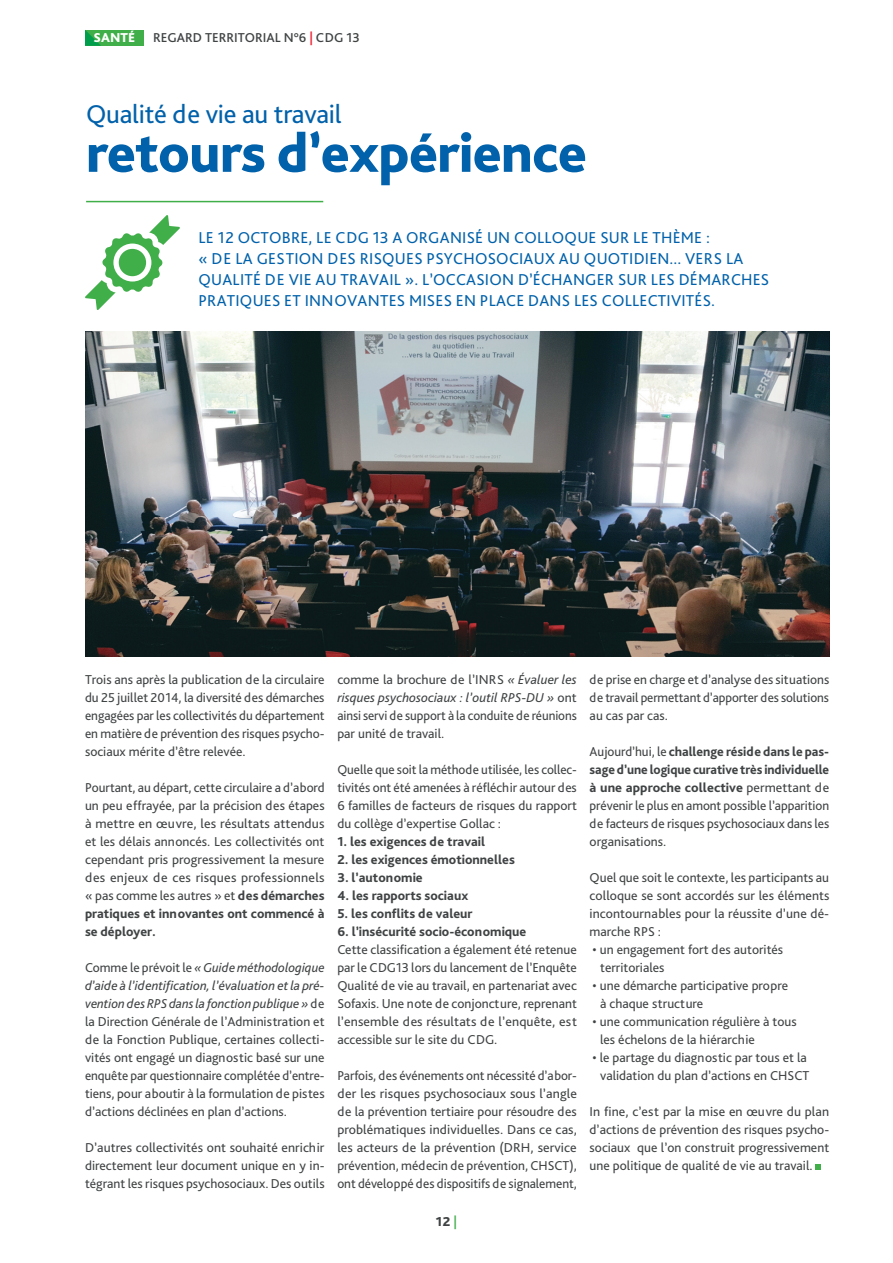
<style>
.page{position:relative;width:893px;height:1263px;background:#fff}
.page>*{position:absolute;margin:0;border:0;box-sizing:border-box;transform-origin:0 0}
.t1{font:800 56.55px "Bliss Pro";letter-spacing:-.01em;color:#0161aa}
.t2{font:27px "Bliss Pro";color:#0161aa}
.t3{font:16.5px/21px "Bliss Pro";letter-spacing:.015em;color:#0161aa}
.t4{font:13.5px/18px "Bliss Pro";color:#404344;text-align:justify}
.t5{font:800 13.5px "Bliss Pro";color:#404344}
.t6{font:500 13.5px "Bliss Pro";color:#404344}
.t7{font:800 13.5px "Bliss Pro";color:#fff}
.t8{font:800 13.5px "Bliss Pro";color:#404344}
.s1{color:#ee1b2c}
.s2{font-weight:800}
.s3{font-style:italic}
.s4{font-weight:500;color:#40ae49}
</style>
<div class="page">
<img style="left:85px;top:332px;width:744px;height:324px">
<hr style="left:86px;top:201px;width:237px;height:1px;background:#40ae49">
<div style="left:85px;top:30px;width:59px;height:16px;background:#40ae49"></div>
<svg style="left:85px;top:30px;width:16px;height:16px"></svg>
<svg style="left:815px;top:1165px;width:6px;height:5px"></svg>
<svg style="left:85px;top:215px;width:95px;height:95px"></svg>
<p class="t7" style="left:94px;top:30px;width:43px">SANTÉ</p>
<p class="t6" style="left:153px;top:30px;width:208px">REGARD TERRITORIAL N°6 <span class="s1">|</span> CDG 13</p>
<h2 class="t2" style="left:86px;top:98px;width:257px">Qualité de vie au travail</h2>
<h1 class="t1" style="left:86px;top:118px;width:502px">retours d’expérience</h1>
<p class="t3" style="left:198px;top:226px;width:572px">LE 12 OCTOBRE, LE CDG 13 A ORGANISÉ UN COLLOQUE SUR LE THÈME :<br>« DE LA GESTION DES RISQUES PSYCHOSOCIAUX AU QUOTIDIEN... VERS LA QUALITÉ DE VIE AU TRAVAIL ». L’OCCASION D’ÉCHANGER SUR LES DÉMARCHES PRATIQUES ET INNOVANTES MISES EN PLACE DANS LES COLLECTIVITÉS.</p>
<p class="t4" style="left:85px;top:670px;width:241px">Trois ans après la publication de la circulaire du 25 juillet 2014, la diversité des démarches engagées par les collectivités du département en matière de prévention des risques psycho&shy;sociaux mérite d’être relevée.</p>
<p class="t4" style="left:85px;top:778px;width:241px">Pourtant, au départ, cette circulaire a d’abord un peu effrayée, par la précision des étapes à mettre en œuvre, les résultats attendus et les délais annoncés. Les collectivités ont cependant pris progressivement la mesure des enjeux de ces risques professionnels « pas comme les autres » et <span class="s2">des démarches pratiques et innovantes ont commencé à se déployer.</span></p>
<p class="t4" style="left:85px;top:958px;width:241px">Comme le prévoit le <span class="s3">« Guide méthodologique d’aide à l’identification, l’évaluation et la pré&shy;vention des RPS dans la fonction publique »</span> de la Direction Générale de l’Administration et de la Fonction Publique, certaines collecti&shy;vités ont engagé un diagnostic basé sur une enquête par questionnaire complétée d’entre&shy;tiens, pour aboutir à la formulation de pistes d’actions déclinées en plan d’actions.</p>
<p class="t4" style="left:85px;top:1138px;width:241px">D’autres collectivités ont souhaité enrichir directement leur document unique en y in&shy;tégrant les risques psychosociaux. Des outils</p>
<p class="t4" style="left:337px;top:670px;width:241px">comme la brochure de l’INRS <span class="s3">« Évaluer les risques psychosociaux : l’outil RPS-DU »</span> ont ainsi servi de support à la conduite de réunions par unité de travail.</p>
<p class="t4" style="left:337px;top:760px;width:241px">Quelle que soit la méthode utilisée, les collec&shy;tivités ont été amenées à réfléchir autour des 6 familles de facteurs de risques du rapport du collège d’expertise Gollac :</p>
<p class="t5" style="left:337px;top:833px;width:149px">1. les exigences de travail</p>
<p class="t5" style="left:337px;top:851px;width:179px">2. les exigences émotionnelles</p>
<p class="t5" style="left:337px;top:869px;width:87px">3. l’autonomie</p>
<p class="t5" style="left:337px;top:887px;width:132px">4. les rapports sociaux</p>
<p class="t5" style="left:337px;top:905px;width:137px">5. les conflits de valeur</p>
<p class="t5" style="left:337px;top:923px;width:191px">6. l’insécurité socio-économique</p>
<p class="t4" style="left:337px;top:940px;width:241px">Cette classification a également été retenue par le CDG13 lors du lancement de l’Enquête Qualité de vie au travail, en partenariat avec Sofaxis. Une note de conjoncture, reprenant l’ensemble des résultats de l’enquête, est accessible sur le site du CDG.</p>
<p class="t4" style="left:337px;top:1066px;width:241px">Parfois, des événements ont nécessité d’abor&shy;der les risques psychosociaux sous l’angle de la prévention tertiaire pour résoudre des problématiques individuelles. Dans ce cas, les acteurs de la prévention (DRH, service prévention, médecin de prévention, CHSCT), ont développé des dispositifs de signalement,</p>
<p class="t8" style="left:436px;top:1213px;width:23px">12<span class="s4">|</span></p>
<p class="t4" style="left:590px;top:670px;width:241px">de prise en charge et d’analyse des situations de travail permettant d’apporter des solutions au cas par cas.</p>
<p class="t4" style="left:590px;top:742px;width:241px">Aujourd’hui, le <span class="s2">challenge réside dans le pas&shy;sage d’une logique curative très individuelle à une approche collective</span> permettant de prévenir le plus en amont possible l’apparition de facteurs de risques psychosociaux dans les organisations.</p>
<p class="t4" style="left:590px;top:868px;width:241px">Quel que soit le contexte, les participants au colloque se sont accordés sur les éléments incontournables pour la réussite d’une dé&shy;marche RPS :</p>
<p class="t4" style="left:600px;top:940px;width:185px;text-indent:-8px">• un engagement fort des autorités territoriales</p>
<p class="t4" style="left:600px;top:976px;width:190px;text-indent:-8px">• une démarche participative propre à chaque structure</p>
<p class="t4" style="left:600px;top:1012px;width:198px;text-indent:-8px">• une communication régulière à tous les échelons de la hiérarchie</p>
<p class="t4" style="left:593px;top:1048px;width:218px;text-align:center">• le partage du diagnostic par tous et la validation du plan d’actions en CHSCT</p>
<p class="t4" style="left:590px;top:1102px;width:241px">In fine, c’est par la mise en œuvre du plan d’actions de prévention des risques psycho&shy;sociaux que l’on construit progressivement une politique de qualité de vie au travail.</p>
</div>
